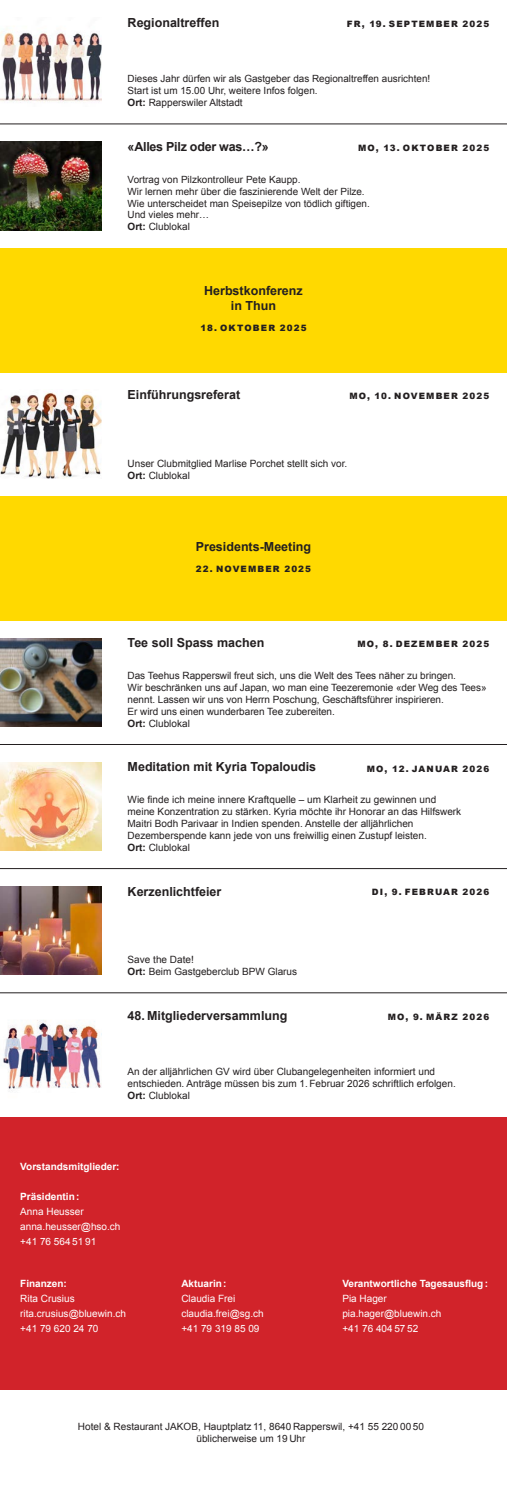
<style>
.page{position:relative;width:507px;height:1489px;background:#fff}
.page>*{position:absolute;margin:0;border:0;box-sizing:border-box;transform-origin:0 0}
.t1{font:700 12.5px/15px "Arial";color:#231f20;text-align:center}
.t2{font:700 12.5px "Arial";letter-spacing:-.02em;color:#231f20}
.t3{font:10px/12px "Arial";color:#231f20}
.t4{font:10px/15px "Arial";color:#fff}
.t5{font:700 10px "Arial";color:#fff}
.t6{font:9.88px/11.9px "Arial";color:#231f20}
.t7{font:900 8.75px "Arial";letter-spacing:.13em;color:#231f20}
.s1{font-weight:700}
</style>
<div class="page">
<div style="left:0;top:1116px;width:507px;height:273px;background:#d1232a"></div>
<hr style="left:0;top:744px;width:507px;height:1px;background:#231f20">
<hr style="left:0;top:868px;width:507px;height:1px;background:#231f20">
<hr style="left:0;top:992px;width:507px;height:1px;background:#231f20">
<div style="left:0;top:248px;width:507px;height:124px;background:#ffd900"></div>
<div style="left:0;top:496px;width:507px;height:124px;background:#ffd900"></div>
<img style="left:0;top:886px;width:101px;height:88px">
<img style="left:3px;top:1020px;width:98px;height:71px">
<img style="left:0;top:762px;width:101px;height:88px">
<img style="left:0;top:142px;width:101px;height:88px">
<hr style="left:0;top:124px;width:507px;height:1px;background:#231f20">
<img style="left:0;top:28px;width:101px;height:75px">
<img style="left:0;top:638px;width:101px;height:88px">
<img style="left:0;top:391px;width:101px;height:87px">
<p class="t1" style="left:128px;top:15px;width:93px">Regionaltreffen</p>
<p class="t7" style="left:347px;top:17px;width:144px">FR, 19. SEPTEMBER 2025</p>
<p class="t6" style="left:128px;top:73px;width:304px">Dieses Jahr dürfen wir als Gastgeber das Regionaltreffen ausrichten!<br>Start ist um 15.00 Uhr, weitere Infos folgen.</p>
<p class="t3" style="left:128px;top:97px;width:117px"><span class="s1">Ort:</span> Rapperswiler Altstadt</p>
<p class="t2" style="left:128px;top:138px;width:143px">«Alles Pilz oder was…?»</p>
<p class="t6" style="left:128px;top:173px;width:244px">Vortrag von Pilzkontrolleur Pete Kaupp.<br>Wir lernen mehr über die faszinierende Welt der Pilze.<br>Wie unterscheidet man Speisepilze von tödlich giftigen.<br>Und vieles mehr…</p>
<p class="t3" style="left:128px;top:221px;width:64px"><span class="s1">Ort:</span> Clublokal</p>
<p class="t7" style="left:358px;top:141px;width:133px">MO, 13. OKTOBER 2025</p>
<p class="t1" style="left:204px;top:283px;width:100px">Herbstkonferenz in Thun</p>
<p class="t7" style="left:200px;top:322px;width:107px">18. OKTOBER 2025</p>
<p class="t1" style="left:128px;top:387px;width:114px">Einführungsreferat</p>
<p class="t7" style="left:349px;top:390px;width:141px">MO, 10. NOVEMBER 2025</p>
<p class="t3" style="left:128px;top:457px;width:221px">Unser Clubmitglied Marlise Porchet stellt sich vor.<br><span class="s1">Ort:</span> Clublokal</p>
<p class="t1" style="left:196px;top:539px;width:117px">Presidents-Meeting</p>
<p class="t7" style="left:196px;top:562px;width:117px">22. NOVEMBER 2025</p>
<p class="t1" style="left:128px;top:636px;width:138px">Tee soll Spass machen</p>
<p class="t3" style="left:128px;top:669px;width:360px">Das Teehus Rapperswil freut sich, uns die Welt des Tees näher zu bringen.<br>Wir beschränken uns auf Japan, wo man eine Teezeremonie «der Weg des Tees» nennt. Lassen wir uns von Herrn Poschung, Geschäftsführer inspirieren.<br>Er wird uns einen wunderbaren Tee zubereiten.<br><span class="s1">Ort:</span> Clublokal</p>
<p class="t1" style="left:128px;top:760px;width:190px">Meditation mit Kyria Topaloudis</p>
<p class="t3" style="left:128px;top:793px;width:335px">Wie finde ich meine innere Kraftquelle – um Klarheit zu gewinnen und meine Konzentration zu stärken. Kyria möchte ihr Honorar an das Hilfswerk Maitri Bodh Parivaar in Indien spenden. Anstelle der alljährlichen Dezemberspende kann jede von uns freiwillig einen Zustupf leisten.<br><span class="s1">Ort:</span> Clublokal</p>
<p class="t1" style="left:128px;top:884px;width:95px">Kerzenlichtfeier</p>
<p class="t7" style="left:357px;top:637px;width:133px">MO, 8. DEZEMBER 2025</p>
<p class="t7" style="left:367px;top:762px;width:124px">MO, 12. JANUAR 2026</p>
<p class="t7" style="left:372px;top:885px;width:119px">DI, 9. FEBRUAR 2026</p>
<p class="t3" style="left:128px;top:953px;width:171px">Save the Date!<br><span class="s1">Ort:</span> Beim Gastgeberclub BPW Glarus</p>
<p class="t1" style="left:128px;top:1008px;width:161px">48. Mitgliederversammlung</p>
<p class="t7" style="left:388px;top:1009px;width:103px">MO, 9. MÄRZ 2026</p>
<p class="t3" style="left:128px;top:1065px;width:329px">An der alljährlichen GV wird über Clubangelegenheiten informiert und entschieden. Anträge müssen bis zum 1. Februar 2026 schriftlich erfolgen.<br><span class="s1">Ort:</span> Clublokal</p>
<p class="t5" style="left:20px;top:1159px;width:101px">Vorstandsmitglieder:</p>
<p class="t5" style="left:20px;top:1189px;width:61px">Präsidentin:</p>
<p class="t4" style="left:20px;top:1203px;width:102px">Anna Heusser anna.heusser@hso.ch +41 76 564 51 91</p>
<p class="t5" style="left:20px;top:1276px;width:48px">Finanzen:</p>
<p class="t4" style="left:20px;top:1290px;width:107px">Rita Crusius rita.crusius@bluewin.ch +41 79 620 24 70</p>
<p class="t5" style="left:181px;top:1276px;width:47px">Aktuarin:</p>
<p class="t4" style="left:181px;top:1290px;width:84px">Claudia Frei claudia.frei@sg.ch +41 79 319 85 09</p>
<p class="t5" style="left:342px;top:1276px;width:147px">Verantwortliche Tagesausflug:</p>
<p class="t4" style="left:342px;top:1290px;width:101px">Pia Hager pia.hager@bluewin.ch +41 76 404 57 52</p>
<p class="t3" style="left:78px;top:1420px;width:347px;text-align:center">Hotel &amp; Restaurant JAKOB, Hauptplatz 11, 8640 Rapperswil, +41 55 220 00 50 üblicherweise um 19 Uhr</p>
</div>
